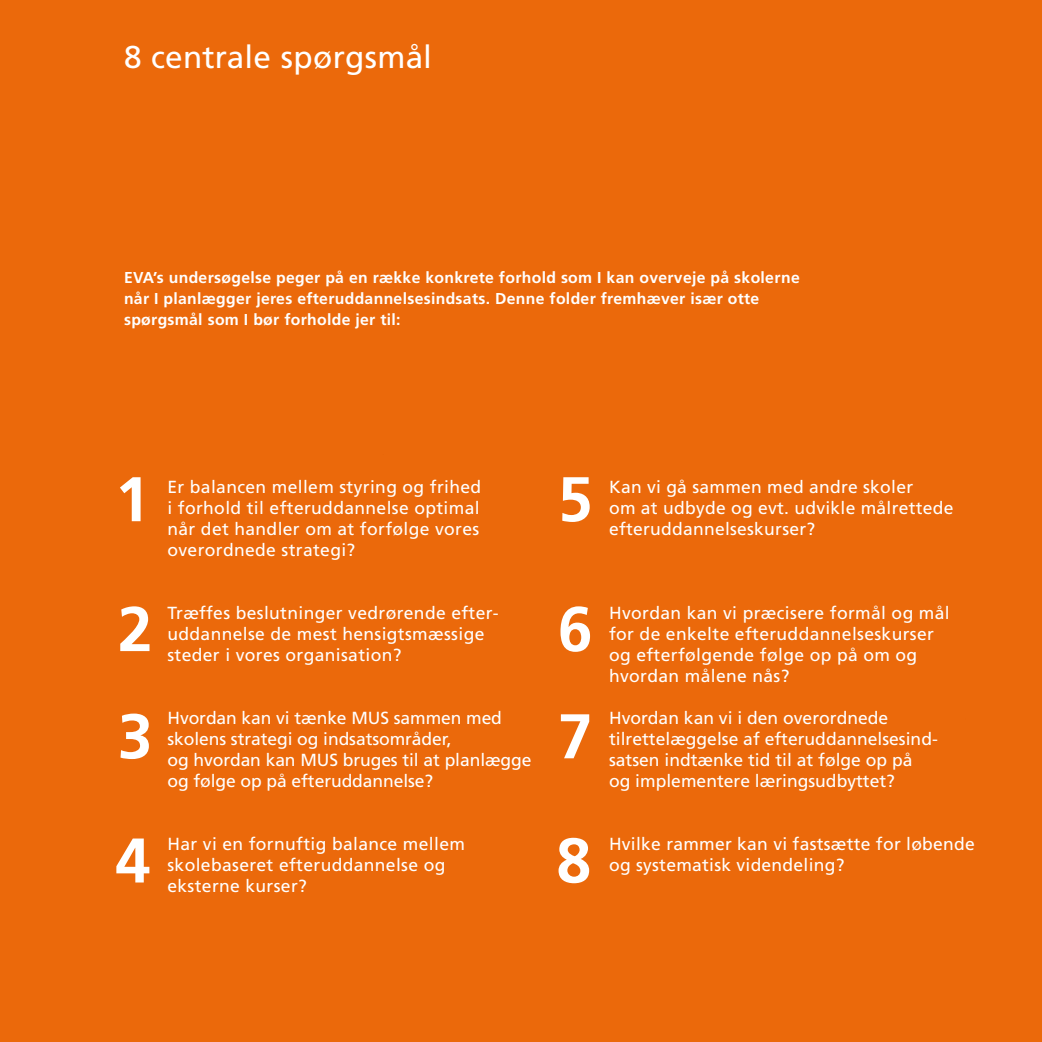
<style>
.page{position:relative;width:1042px;height:1042px;background:#eb690b}
.page>*{position:absolute;margin:0;border:0;box-sizing:border-box;transform-origin:0 0}
.t1{font:700 63px "Frutiger";color:#fff}
.t2{font:31.5px "Frutiger";letter-spacing:.005em;color:#fff}
.t3{font:17.5px/21px "Frutiger";letter-spacing:.015em;color:#fff}
.t4{font:17.5px/21px "Frutiger";letter-spacing:-.005em;color:#fff}
.t5{font:700 15.75px/21px "Frutiger";letter-spacing:.02em;color:#fff}
</style>
<div class="page">
<h2 class="t2" style="left:124px;top:38px;width:309px">8 centrale spørgsmål</h2>
<p class="t5" style="left:124px;top:267px;width:677px">EVA’s undersøgelse peger på en række konkrete forhold som I kan overveje på skolerne når I planlægger jeres efteruddannelsesindsats. Denne folder fremhæver især otte spørgsmål som I bør forholde jer til:</p>
<h1 class="t1" style="left:115px;top:462px;width:37px">1</h1>
<h1 class="t1" style="left:558px;top:462px;width:37px">5</h1>
<p class="t3" style="left:167px;top:476px;width:315px;text-align:justify">Er balancen mellem styring og frihed i forhold til efteruddannelse optimal når det handler om at forfølge vores overordnede strategi?</p>
<p class="t3" style="left:167px;top:602px;width:332px">Træffes beslutninger vedrørende efter&shy;uddannelse de mest hensigtsmæssige steder i vores organisation?</p>
<h1 class="t1" style="left:118px;top:592px;width:37px">2</h1>
<h1 class="t1" style="left:558px;top:592px;width:37px">6</h1>
<p class="t4" style="left:167px;top:707px;width:365px">Hvordan kan vi tænke MUS sammen med skolens strategi og indsatsområder,<br>og hvordan kan MUS bruges til at planlægge og følge op på efteruddannelse?</p>
<h1 class="t1" style="left:118px;top:699px;width:37px">3</h1>
<h1 class="t1" style="left:558px;top:699px;width:37px">7</h1>
<p class="t3" style="left:167px;top:833px;width:299px">Har vi en fornuftig balance mellem skolebaseret efteruddannelse og eksterne kurser?</p>
<h1 class="t1" style="left:115px;top:823px;width:37px">4</h1>
<h1 class="t1" style="left:556px;top:823px;width:37px">8</h1>
<p class="t3" style="left:609px;top:476px;width:346px">Kan vi gå sammen med andre skoler<br>om at udbyde og evt. udvikle målrettede efteruddannelseskurser?</p>
<p class="t3" style="left:609px;top:602px;width:342px">Hvordan kan vi præcisere formål og mål for de enkelte efteruddannelseskurser og efterfølgende følge op på om og hvordan målene nås?</p>
<p class="t3" style="left:609px;top:707px;width:330px">Hvordan kan vi i den overordnede tilrettelæggelse af efteruddannelsesind&shy;satsen indtænke tid til at følge op på og implementere læringsudbyttet?</p>
<p class="t3" style="left:609px;top:833px;width:367px">Hvilke rammer kan vi fastsætte for løbende og systematisk videndeling?</p>
</div>
